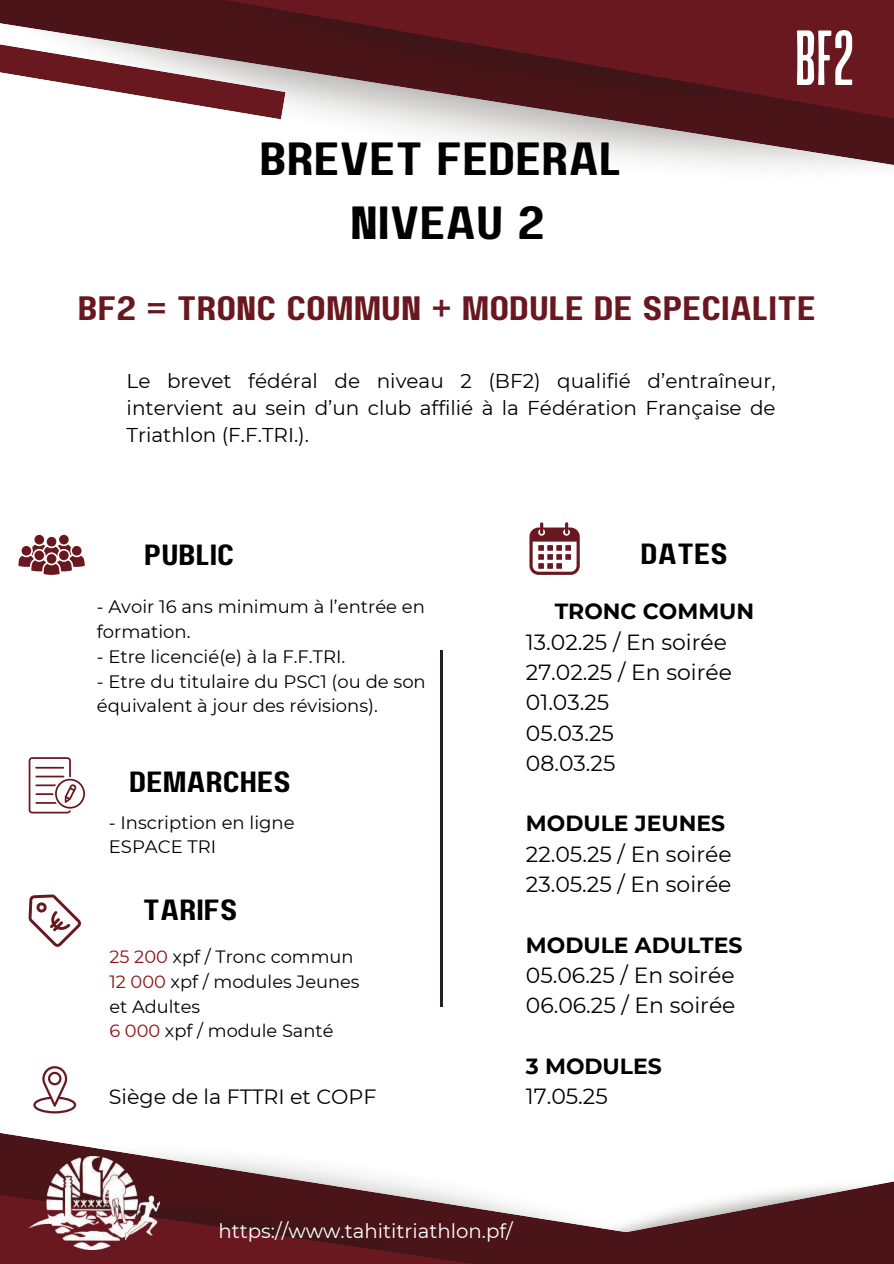
<style>
.page{position:relative;width:894px;height:1264px;background:#fff}
.page>*{position:absolute;margin:0;border:0;box-sizing:border-box;transform-origin:0 0}
.t1{font:82.35px "Paalalabas Display Condens BETA";color:#fff}
.t2{font:46.5px/64.2px "Paalalabas Display Wide BETA";color:#000;text-align:center}
.t3{font:33.75px "Paalalabas Display Wide BETA";color:#6a1820}
.t4{font:29.25px "Paalalabas Display Wide BETA";color:#000}
.t5{font:21.9px/30.3px "Montserrat";color:#000}
.t6{font:700 21.9px "Montserrat";color:#000}
.t7{font:20.7px "Montserrat";color:#000}
.t8{font:19.95px/27px "Montserrat";color:#000;text-align:justify}
.t9{font:19.8px "Montserrat";color:#fff}
.t10{font:18px/24.8px "Montserrat";color:#000}
.t11{font:17.85px/24.8px "Montserrat";color:#000}
.s1{color:#8d1212}
</style>
<div class="page">
<svg style="left:0;top:0;width:127px;height:34px;fill:#4b1419"></svg>
<img style="left:127px;top:0;width:766px;height:168px">
<svg style="left:225px;top:0;width:668px;height:123px;fill:#6a1820"></svg>
<svg style="left:0;top:34px;width:285px;height:85px"></svg>
<svg style="left:829px;top:1181px;width:64px;height:82px"></svg>
<svg style="left:0;top:1113px;width:829px;height:150px"></svg>
<img style="left:0;top:1151px;width:557px;height:34px">
<svg style="left:0;top:1185px;width:637px;height:78px;fill:#4b1519"></svg>
<svg style="left:29px;top:757px;width:56px;height:56px"></svg>
<svg style="left:28px;top:894px;width:53px;height:52px"></svg>
<svg style="left:33px;top:1066px;width:43px;height:47px"></svg>
<hr style="left:440px;top:650px;width:2px;height:356px;background:#231f20">
<svg style="left:529px;top:522px;width:50px;height:53px"></svg>
<div style="left:34px;top:535px;width:10px;height:9px;background:#6a1820;border-radius:50%"></div>
<div style="left:59px;top:535px;width:10px;height:9px;background:#6a1820;border-radius:50%"></div>
<div style="left:47px;top:537px;width:9px;height:9px;background:#6a1820;border-radius:50%"></div>
<svg style="left:18px;top:544px;width:67px;height:31px"></svg>
<div style="left:47px;top:554px;width:9px;height:9px;background:#6a1820;border-radius:50%"></div>
<img style="left:28px;top:1156px;width:137px;height:93px">
<h2 class="t2" style="left:259px;top:130px;width:363px">BREVET FÉDÉRAL<br>NIVEAU 2</h2>
<h1 class="t1" style="left:794px;top:22px;width:61px">BF2</h1>
<h3 class="t3" style="left:78px;top:294px;width:735px">BF2 = TRONC COMMUN + MODULE DE SPÉCIALITÉ</h3>
<p class="t8" style="left:127px;top:367px;width:650px">Le brevet fédéral de niveau 2 (BF2) qualifié d’entraîneur, intervient au sein d’un club affilié à la Fédération Française de Triathlon (F.F.TRI.).</p>
<h3 class="t4" style="left:144px;top:542px;width:91px">PUBLIC</h3>
<p class="t10" style="left:97px;top:594px;width:329px">- Avoir 16 ans minimum à l’entrée en formation.</p>
<p class="t10" style="left:97px;top:644px;width:250px">- Etre licencié(e) à la F.F.TRI.</p>
<p class="t10" style="left:97px;top:668px;width:330px">- Etre du titulaire du PSC1 (ou de son équivalent à jour des révisions).</p>
<h3 class="t4" style="left:129px;top:769px;width:163px">DÉMARCHES</h3>
<p class="t10" style="left:109px;top:809px;width:187px">- Inscription en ligne<br>ESPACE TRI</p>
<h3 class="t4" style="left:143px;top:897px;width:96px">TARIFS</h3>
<p class="t11" style="left:109px;top:944px;width:251px"><span class="s1">25 200</span> xpf / Tronc commun<br><span class="s1">12 000</span> xpf / modules Jeunes et Adultes<br><span class="s1">6 000</span> xpf / module Santé</p>
<p class="t7" style="left:109px;top:1084px;width:269px">Siège de la FTTRI et COPF</p>
<h3 class="t4" style="left:640px;top:542px;width:89px">DATES</h3>
<p class="t6" style="left:554px;top:598px;width:201px">TRONC COMMUN</p>
<p class="t5" style="left:525px;top:626px;width:208px">13.02.25 / En soirée<br>27.02.25 / En soirée<br>01.03.25<br>05.03.25<br>08.03.25</p>
<p class="t6" style="left:525px;top:810px;width:201px">MODULE JEUNES</p>
<p class="t5" style="left:525px;top:838px;width:207px">22.05.25 / En soirée<br>23.05.25 / En soirée</p>
<p class="t6" style="left:525px;top:931px;width:218px">MODULE ADULTES</p>
<p class="t5" style="left:525px;top:959px;width:211px">05.06.25 / En soirée<br>06.06.25 / En soirée</p>
<p class="t6" style="left:525px;top:1052px;width:137px">3 MODULES</p>
<p class="t5" style="left:525px;top:1080px;width:83px">17.05.25</p>
<p class="t9" style="left:218px;top:1218px;width:296px">https://www.tahititriathlon.pf/</p>
</div>
